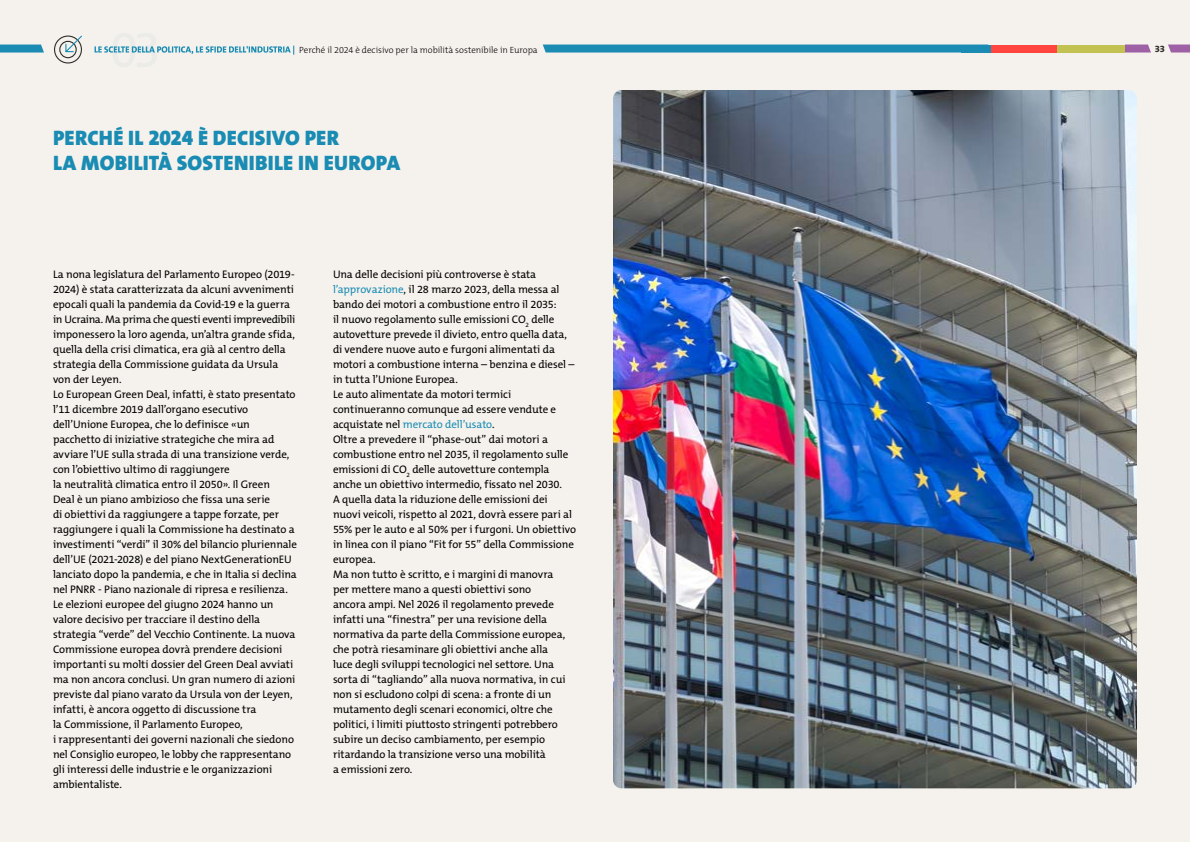
<style>
.page{position:relative;width:1190px;height:842px;background:#f5f2ed}
.page>*{position:absolute;margin:0;border:0;box-sizing:border-box;transform-origin:0 0}
.t1{font:900 21px "The Mix B W9";letter-spacing:.01em;color:#1a8cb3}
.text{font:11px/15px "The Mix B W5 Plain";letter-spacing:-.01em;color:#000}
.t2{font:800 9.5px "The Mix B W8";color:#2e2e2b}
.t3{font:300 9px "The Mix B W3";letter-spacing:-.005em;color:#000}
.s1{color:#1a8cb3}
</style>
<div class="page">
<img style="left:613px;top:90px;width:524px;height:698px">
<svg style="left:1168px;top:45px;width:22px;height:8px"></svg>
<svg style="left:1125px;top:45px;width:26px;height:8px"></svg>
<svg style="left:95px;top:45px;width:199px;height:10px"></svg>
<svg style="left:543px;top:45px;width:418px;height:8px"></svg>
<svg style="left:0;top:45px;width:44px;height:8px"></svg>
<div style="left:990px;top:45px;width:67px;height:8px;background:#ff453d"></div>
<div style="left:1057px;top:45px;width:68px;height:8px;background:#c2c252"></div>
<svg style="left:54px;top:35px;width:28px;height:29px"></svg>
<div style="left:961px;top:45px;width:29px;height:8px;background:#1a8cb3"></div>
<p class="t3" style="left:299px;top:44px;width:240px">Perché il 2024 è decisivo per la mobilità sostenibile in Europa</p>
<p class="t1" style="left:53px;top:124px;width:287px">PERCHÉ IL 2024 È DECISIVO PER</p>
<p class="t1" style="left:53px;top:149px;width:348px">LA MOBILITÀ SOSTENIBILE IN EUROPA</p>
<p class="text" style="left:53px;top:267px;width:243px;text-align:justify">La nona legislatura del Parlamento Europeo (2019- 2024) è stata caratterizzata da alcuni avvenimenti epocali quali la pandemia da Covid-19 e la guerra</p>
<p class="text" style="left:53px;top:312px;width:244px">in Ucraina. Ma prima che questi eventi imprevedibili</p>
<p class="text" style="left:53px;top:327px;width:243px">imponessero la loro agenda, un’altra grande sfida, quella della crisi climatica, era già al centro della strategia della Commissione guidata da Ursula von der Leyen.</p>
<p class="text" style="left:53px;top:387px;width:244px">Lo European Green Deal, infatti, è stato presentato l’11 dicembre 2019 dall’organo esecutivo dell’Unione Europea, che lo definisce «un pacchetto di iniziative strategiche che mira ad avviare l’UE sulla strada di una transizione verde, con l’obiettivo ultimo di raggiungere</p>
<p class="text" style="left:53px;top:477px;width:246px">la neutralità climatica entro il 2050». Il Green<br>Deal è un piano ambizioso che fissa una serie<br>di obiettivi da raggiungere a tappe forzate, per raggiungere i quali la Commissione ha destinato a investimenti “verdi” il 30% del bilancio pluriennale dell’UE (2021-2028) e del piano NextGenerationEU lanciato dopo la pandemia, e che in Italia si declina nel PNRR - Piano nazionale di ripresa e resilienza.</p>
<p class="text" style="left:53px;top:597px;width:244px">Le elezioni europee del giugno 2024 hanno un valore decisivo per tracciare il destino della strategia “verde” del Vecchio Continente. La nuova Commissione europea dovrà prendere decisioni importanti su molti dossier del Green Deal avviati ma non ancora conclusi. Un gran numero di azioni previste dal piano varato da Ursula von der Leyen, infatti, è ancora oggetto di discussione tra</p>
<p class="text" style="left:53px;top:717px;width:191px">la Commissione, il Parlamento Europeo,</p>
<p class="text" style="left:53px;top:732px;width:243px">i rappresentanti dei governi nazionali che siedono nel Consiglio europeo, le lobby che rappresentano gli interessi delle industrie e le organizzazioni ambientaliste.</p>
<p class="text" style="left:333px;top:267px;width:243px">Una delle decisioni più controverse è stata <span class="s1">l’approvazione</span>, il 28 marzo 2023, della messa al bando dei motori a combustione entro il 2035:<br>il nuovo regolamento sulle emissioni CO<sub>2</sub> delle autovetture prevede il divieto, entro quella data, di vendere nuove auto e furgoni alimentati da motori a combustione interna – benzina e diesel – in tutta l’Unione Europea.</p>
<p class="text" style="left:333px;top:387px;width:225px">Le auto alimentate da motori termici continueranno comunque ad essere vendute e acquistate nel <span class="s1">mercato dell’usato</span>.</p>
<p class="text" style="left:333px;top:432px;width:237px">Oltre a prevedere il “phase-out” dai motori a combustione entro nel 2035, il regolamento sulle emissioni di CO<sub>2</sub> delle autovetture contempla anche un obiettivo intermedio, fissato nel 2030.</p>
<p class="text" style="left:333px;top:492px;width:245px">A quella data la riduzione delle emissioni dei nuovi veicoli, rispetto al 2021, dovrà essere pari al 55% per le auto e al 50% per i furgoni. Un obiettivo in linea con il piano “Fit for 55” della Commissione europea.</p>
<p class="text" style="left:333px;top:567px;width:234px">Ma non tutto è scritto, e i margini di manovra per mettere mano a questi obiettivi sono ancora ampi. Nel 2026 il regolamento prevede infatti una “finestra” per una revisione della normativa da parte della Commissione europea, che potrà riesaminare gli obiettivi anche alla luce degli sviluppi tecnologici nel settore. Una sorta di “tagliando” alla nuova normativa, in cui non si escludono colpi di scena: a fronte di un mutamento degli scenari economici, oltre che politici, i limiti piuttosto stringenti potrebbero subire un deciso cambiamento, per esempio ritardando la transizione verso una mobilità</p>
<p class="text" style="left:333px;top:762px;width:81px">a emissioni zero.</p>
<p class="t2" style="left:1155px;top:43px;width:12px">33</p>
</div>
